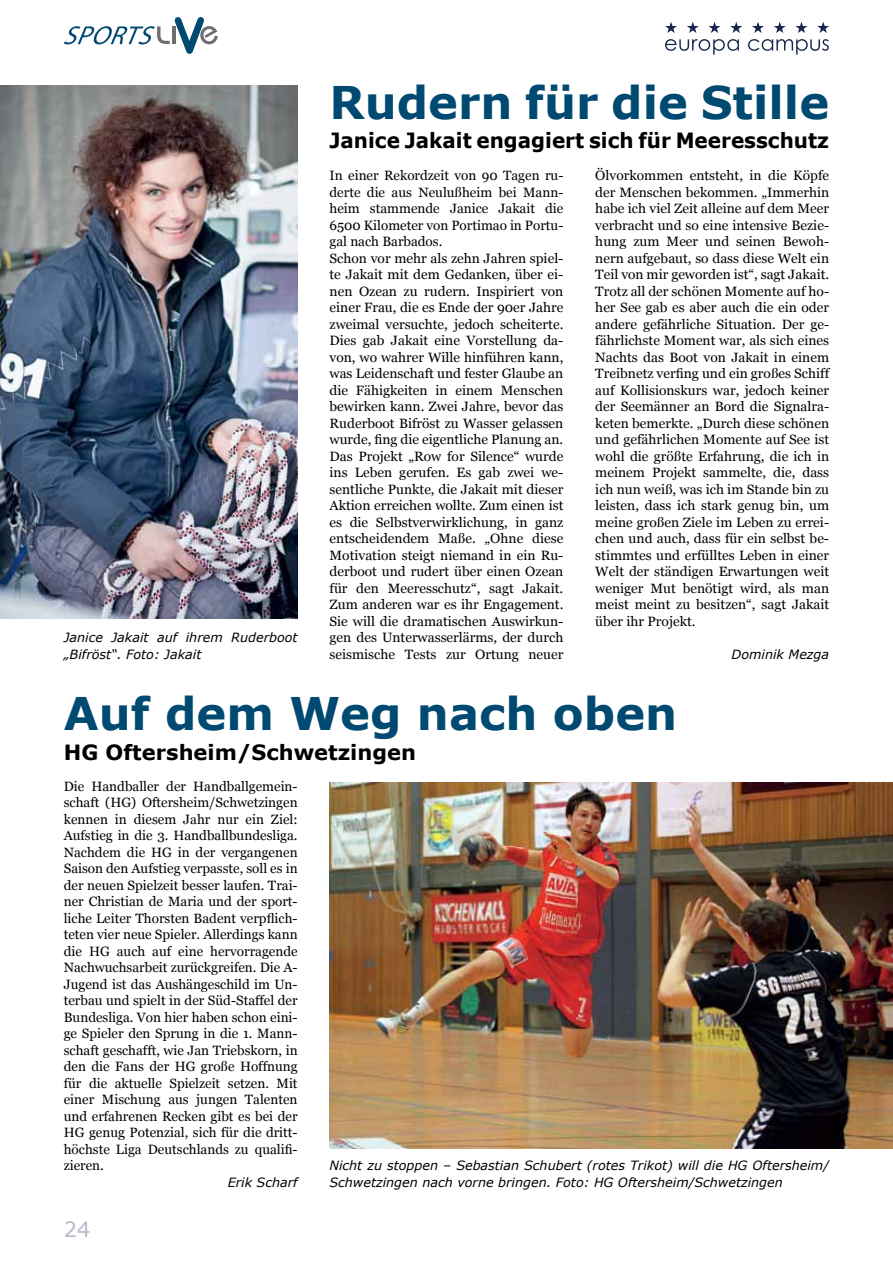
<style>
.page{position:relative;width:893px;height:1263px;background:#fff}
.page>*{position:absolute;margin:0;border:0;box-sizing:border-box;transform-origin:0 0}
.t1{font:700 45px "Verdana";color:#004a72}
.t2{font:700 21px "Verdana";color:#000;scale:.95 1}
.t3{font:700 21px "Verdana";color:#000}
.t4{font:21px "Verdana";color:#b4bacb}
.t5{font:13.5px/16.5px "Georgia";color:#000;text-align:justify}
.t6{font:italic 12.75px/16.5px "Verdana";color:#000}
</style>
<div class="page">
<svg style="left:665px;top:39px;width:74px;height:16px"></svg>
<svg style="left:748px;top:39px;width:81px;height:16px"></svg>
<svg style="left:687px;top:22px;width:12px;height:11px"></svg>
<svg style="left:708px;top:22px;width:12px;height:11px"></svg>
<svg style="left:730px;top:22px;width:12px;height:11px"></svg>
<svg style="left:752px;top:22px;width:12px;height:11px"></svg>
<svg style="left:774px;top:22px;width:12px;height:11px"></svg>
<svg style="left:795px;top:22px;width:12px;height:11px"></svg>
<svg style="left:817px;top:22px;width:12px;height:11px"></svg>
<svg style="left:665px;top:22px;width:12px;height:11px"></svg>
<img style="left:0;top:85px;width:298px;height:534px">
<img style="left:330px;top:782px;width:563px;height:366px">
<svg style="left:64px;top:17px;width:154px;height:37px"></svg>
<p class="t6" style="left:64px;top:629px;width:235px">Janice Jakait auf ihrem Ruderboot „Bifröst“. Foto: Jakait</p>
<h1 class="t1" style="left:330px;top:71px;width:501px">Rudern für die Stille</h1>
<h2 class="t2" style="left:330px;top:125px;width:527px">Janice Jakait engagiert sich für Meeresschutz</h2>
<p class="t5" style="left:330px;top:168px;width:235px;text-align:left">In einer Rekordzeit von 90 Tagen ru&shy;derte die aus Neulußheim bei Mann&shy;heim stammende Janice Jakait die 6500 Kilometer von Portimao in Portu&shy;gal nach Barbados.<br>Schon vor mehr als zehn Jahren spiel&shy;te Jakait mit dem Gedanken, über ei&shy;nen Ozean zu rudern. Inspiriert von einer Frau, die es Ende der 90er Jahre zweimal versuchte, jedoch scheiterte.<br>Dies gab Jakait eine Vorstellung da&shy;von, wo wahrer Wille hinführen kann, was Leidenschaft und fester Glaube an die Fähigkeiten in einem Menschen bewirken kann. Zwei Jahre, bevor das Ruderboot Bifröst zu Wasser gelassen wurde, fing die eigentliche Planung an.<br>Das Projekt „Row for Silence“ wurde ins Leben gerufen. Es gab zwei we&shy;sentliche Punkte, die Jakait mit dieser Aktion erreichen wollte. Zum einen ist es die Selbstverwirklichung, in ganz entscheidendem Maße. „Ohne diese Motivation steigt niemand in ein Ru&shy;derboot und rudert über einen Ozean für den Meeresschutz“, sagt Jakait.<br>Zum anderen war es ihr Engagement.<br>Sie will die dramatischen Auswirkun&shy;gen des Unterwasserlärms, der durch seismische Tests zur Ortung neuer</p>
<p class="t5" style="left:595px;top:168px;width:235px">Ölvorkommen entsteht, in die Köpfe der Menschen bekommen. „Immerhin habe ich viel Zeit alleine auf dem Meer verbracht und so eine intensive Bezie&shy;hung zum Meer und seinen Bewoh&shy;nern aufgebaut, so dass diese Welt ein Teil von mir geworden ist“, sagt Jakait.<br>Trotz all der schönen Momente auf ho&shy;her See gab es aber auch die ein oder andere gefährliche Situation. Der ge&shy;fährlichste Moment war, als sich eines Nachts das Boot von Jakait in einem Treibnetz verfing und ein großes Schiff auf Kollisionskurs war, jedoch keiner der Seemänner an Bord die Signalra&shy;keten bemerkte. „Durch diese schönen und gefährlichen Momente auf See ist wohl die größte Erfahrung, die ich in meinem Projekt sammelte, die, dass ich nun weiß, was ich im Stande bin zu leisten, dass ich stark genug bin, um meine großen Ziele im Leben zu errei&shy;chen und auch, dass für ein selbst be&shy;stimmtes und erfülltes Leben in einer Welt der ständigen Erwartungen weit weniger Mut benötigt wird, als man meist meint zu besitzen“, sagt Jakait über ihr Projekt.</p>
<p class="t6" style="left:732px;top:646px;width:99px">Dominik Mezga</p>
<h1 class="t1" style="left:64px;top:681px;width:615px">Auf dem Weg nach oben</h1>
<h2 class="t3" style="left:64px;top:737px;width:354px">HG Oftersheim/Schwetzingen</h2>
<p class="t5" style="left:64px;top:778px;width:235px">Die Handballer der Handballgemein&shy;schaft (HG) Oftersheim/Schwetzingen kennen in diesem Jahr nur ein Ziel:<br>Aufstieg in die 3. Handballbundesliga.<br>Nachdem die HG in der vergangenen Saison den Aufstieg verpasste, soll es in der neuen Spielzeit besser laufen. Trai&shy;ner Christian de Maria und der sport&shy;liche Leiter Thorsten Badent verpflich&shy;teten vier neue Spieler. Allerdings kann die HG auch auf eine hervorragende Nachwuchsarbeit zurückgreifen. Die A-Jugend ist das Aushängeschild im Un&shy;terbau und spielt in der Süd-Staffel der Bundesliga. Von hier haben schon eini&shy;ge Spieler den Sprung in die 1. Mann&shy;schaft geschafft, wie Jan Triebskorn, in den die Fans der HG große Hoffnung für die aktuelle Spielzeit setzen. Mit einer Mischung aus jungen Talenten und erfahrenen Recken gibt es bei der HG genug Potenzial, sich für die dritt&shy;höchste Liga Deutschlands zu qualifi&shy;zieren.</p>
<p class="t6" style="left:228px;top:1174px;width:71px">Erik Scharf</p>
<h2 class="t4" style="left:64px;top:1214px;width:28px">24</h2>
<p class="t6" style="left:330px;top:1157px;width:501px">Nicht zu stoppen – Sebastian Schubert (rotes Trikot) will die HG Oftersheim/<br>Schwetzingen nach vorne bringen. Foto: HG Oftersheim/Schwetzingen</p>
</div>
